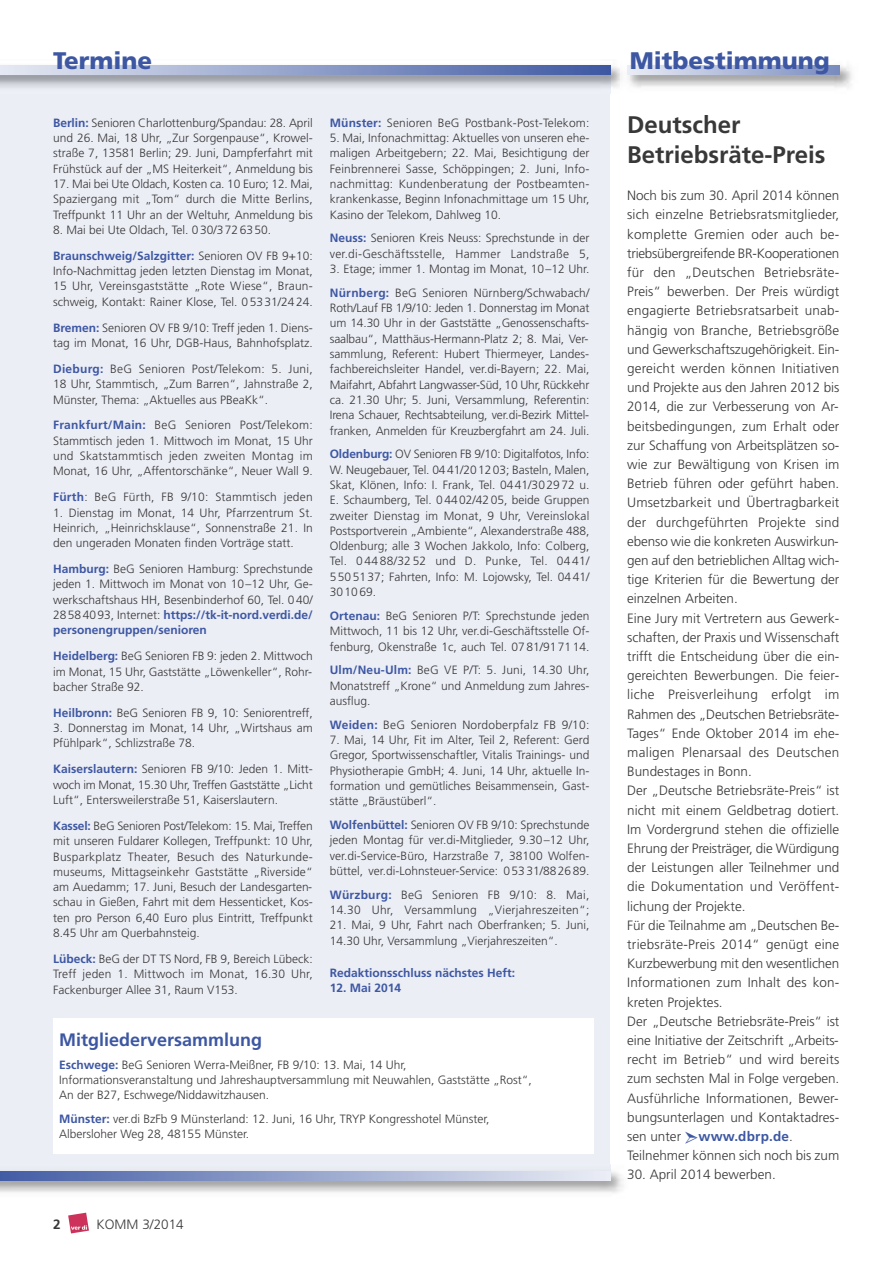
<style>
.page{position:relative;width:893px;height:1263px;background:#fff}
.page>*{position:absolute;margin:0;border:0;box-sizing:border-box;transform-origin:0 0}
.t1{font:700 24px/30px "Frutiger";color:#393839}
.t2{font:900 24px "Frutiger";color:#3d57a2}
.t3{font:700 18px "Frutiger";color:#3d57a2}
.t4{font:300 13.5px/19.2px "Frutiger";color:#393839}
.t5{font:700 13.5px "Frutiger";color:#393839}
.t6{font:300 12px/15.3px "Frutiger";color:#393839;text-align:justify}
.t7{font:300 12px/15.3px "Frutiger";letter-spacing:.02em;color:#393839}
.t8{font:700 12px "Frutiger";color:#3d57a2}
.s1{font-weight:700;color:#3d57a2}
.s2{color:#3d57a2}
</style>
<div class="page">
<svg style="left:68px;top:1213px;width:21px;height:20px"></svg>
<div style="left:0;top:72px;width:610px;height:1102px;background:#eceef6"></div>
<img style="left:0;top:65px;width:852px;height:29px">
<img style="left:0;top:74px;width:610px;height:20px">
<svg style="left:0;top:66px;width:610px;height:8px;background:#91a0ca"></svg>
<img style="left:0;top:1165px;width:623px;height:28px">
<img style="left:0;top:1165px;width:610px;height:6px">
<svg style="left:0;top:1171px;width:610px;height:9px;background:#96a4cc"></svg>
<svg style="left:627px;top:66px;width:213px;height:8px;background:#b1bbd9"></svg>
<div style="left:53px;top:1019px;width:540px;height:135px;background:#fff"></div>
<h1 class="t2" style="left:53px;top:51px;width:100px">Termine</h1>
<h1 class="t2" style="left:630px;top:51px;width:202px">Mitbestimmung</h1>
<p class="t6" style="left:53px;top:116px;width:261px"><span class="s1">Berlin:</span> Senioren Charlottenburg/Spandau: 28. April und 26. Mai, 18 Uhr, „Zur Sorgenpause“, Krowel&shy;straße 7, 13581 Berlin; 29. Juni, Dampferfahrt mit Frühstück auf der „MS Heiterkeit“, Anmeldung bis</p>
<p class="t6" style="left:53px;top:177px;width:261px">17. Mai bei Ute Oldach, Kosten ca. 10 Euro; 12. Mai, Spaziergang mit „Tom“ durch die Mitte Berlins, Treffpunkt 11 Uhr an der Weltuhr, Anmeldung bis</p>
<p class="t6" style="left:53px;top:218px;width:261px;line-height:26px">8. Mai bei Ute Oldach, Tel. 030/3726350.<br><span class="s1">Braunschweig/Salzgitter:</span> Senioren OV FB 9+10:</p>
<p class="t6" style="left:53px;top:264px;width:261px">Info-Nachmittag jeden letzten Dienstag im Monat, 15 Uhr, Vereinsgaststätte „Rote Wiese“, Braun&shy;schweig, Kontakt: Rainer Klose, Tel. 05331/2424.</p>
<p class="t6" style="left:53px;top:321px;width:261px"><span class="s1">Bremen:</span> Senioren OV FB 9/10: Treff jeden 1. Diens&shy;tag im Monat, 16 Uhr, DGB-Haus, Bahnhofsplatz.</p>
<p class="t6" style="left:53px;top:362px;width:261px"><span class="s1">Dieburg:</span> BeG Senioren Post/Telekom: 5. Juni, 18 Uhr, Stammtisch, „Zum Barren“, Jahnstraße 2, Münster, Thema: „Aktuelles aus PBeaKk“.</p>
<p class="t6" style="left:53px;top:419px;width:261px"><span class="s1">Frankfurt/Main:</span> BeG Senioren Post/Telekom:<br>Stammtisch jeden 1. Mittwoch im Monat, 15 Uhr und Skatstammtisch jeden zweiten Montag im Monat, 16 Uhr, „Affentorschänke“, Neuer Wall 9.</p>
<p class="t7" style="left:53px;top:490px;width:261px"><span class="s1">Fürth</span>: BeG Fürth, FB 9/10: Stammtisch jeden</p>
<p class="t6" style="left:53px;top:506px;width:261px">1. Dienstag im Monat, 14 Uhr, Pfarrzentrum St.<br>Heinrich, „Heinrichsklause“, Sonnenstraße 21. In den ungeraden Monaten finden Vorträge statt.</p>
<p class="t6" style="left:53px;top:562px;width:261px"><span class="s1">Hamburg:</span> BeG Senioren Hamburg: Sprechstunde jeden 1. Mittwoch im Monat von 10–12 Uhr, Ge&shy;werkschaftshaus HH, Besenbinderhof 60, Tel. 040/ 28584093, Internet: <span class="s1">https://tk-it-nord.verdi.de/ personengruppen/senioren</span></p>
<p class="t6" style="left:53px;top:649px;width:261px"><span class="s1">Heidelberg:</span> BeG Senioren FB 9: jeden 2. Mittwoch im Monat, 15 Uhr, Gaststätte „Löwenkeller“, Rohr&shy;bacher Straße 92.</p>
<p class="t6" style="left:53px;top:706px;width:261px"><span class="s1">Heilbronn:</span> BeG Senioren FB 9, 10: Seniorentreff,</p>
<p class="t6" style="left:53px;top:721px;width:261px">3. Donnerstag im Monat, 14 Uhr, „Wirtshaus am<br>Pfühlpark“, Schlizstraße 78.</p>
<p class="t6" style="left:53px;top:762px;width:261px"><span class="s1">Kaiserslautern:</span> Senioren FB 9/10: Jeden 1. Mitt&shy;woch im Monat, 15.30 Uhr, Treffen Gaststätte „Licht Luft“, Entersweilerstraße 51, Kaiserslautern.</p>
<p class="t6" style="left:53px;top:819px;width:261px"><span class="s1">Kassel:</span> BeG Senioren Post/Telekom: 15. Mai, Treffen mit unseren Fuldarer Kollegen, Treffpunkt: 10 Uhr, Busparkplatz Theater, Besuch des Naturkunde&shy;museums, Mittagseinkehr Gaststätte „Riverside“ am Auedamm; 17. Juni, Besuch der Landesgarten&shy;schau in Gießen, Fahrt mit dem Hessenticket, Kos&shy;ten pro Person 6,40 Euro plus Eintritt, Treffpunkt 8.45 Uhr am Querbahnsteig.</p>
<p class="t6" style="left:53px;top:952px;width:261px"><span class="s1">Lübeck:</span> BeG der DT TS Nord, FB 9, Bereich Lübeck:<br>Treff jeden 1. Mittwoch im Monat, 16.30 Uhr, Fackenburger Allee 31, Raum V153.</p>
<p class="t6" style="left:330px;top:116px;width:261px"><span class="s1">Münster:</span> Senioren BeG Postbank-Post-Telekom:</p>
<p class="t6" style="left:330px;top:131px;width:261px">5. Mai, Infonachmittag: Aktuelles von unseren ehe&shy;maligen Arbeitgebern; 22. Mai, Besichtigung der Feinbrennerei Sasse, Schöppingen; 2. Juni, Info&shy;nachmittag: Kundenberatung der Postbeamten&shy;krankenkasse, Beginn Infonachmittage um 15 Uhr, Kasino der Telekom, Dahlweg 10.</p>
<p class="t7" style="left:330px;top:232px;width:261px"><span class="s1">Neuss:</span> Senioren Kreis Neuss: Sprechstunde in der ver.di-Geschäftsstelle, Hammer Landstraße 5,</p>
<p class="t6" style="left:330px;top:258px;width:261px;line-height:23.9px">3. Etage; immer 1. Montag im Monat, 10–12 Uhr.<br><span class="s1">Nürnberg:</span> BeG Senioren Nürnberg/Schwabach/</p>
<p class="t6" style="left:330px;top:301px;width:261px">Roth/Lauf FB 1/9/10: Jeden 1. Donnerstag im Monat um 14.30 Uhr in der Gaststätte „Genossenschafts&shy;saalbau“, Matthäus-Hermann-Platz 2; 8. Mai, Ver&shy;sammlung, Referent: Hubert Thiermeyer, Landes&shy;fachbereichsleiter Handel, ver.di-Bayern; 22. Mai, Maifahrt, Abfahrt Langwasser-Süd, 10 Uhr, Rückkehr ca. 21.30 Uhr; 5. Juni, Versammlung, Referentin:<br>Irena Schauer, Rechtsabteilung, ver.di-Bezirk Mittel&shy;franken, Anmelden für Kreuzbergfahrt am 24. Juli.</p>
<p class="t6" style="left:330px;top:447px;width:261px"><span class="s1">Oldenburg:</span> OV Senioren FB 9/10: Digitalfotos, Info:<br>W. Neugebauer, Tel. 0441/201203; Basteln, Malen, Skat, Klönen, Info: I. Frank, Tel. 0441/302972 u.<br>E. Schaumberg, Tel. 04402/4205, beide Gruppen zweiter Dienstag im Monat, 9 Uhr, Vereinslokal Postsportverein „Ambiente“, Alexanderstraße 488, Oldenburg; alle 3 Wochen Jakkolo, Info: Colberg, Tel. 0 44 88/32 52 und D. Punke, Tel. 04 41/ 5505137; Fahrten, Info: M. Lojowsky, Tel. 0441/ 301069.</p>
<p class="t6" style="left:330px;top:609px;width:261px"><span class="s1">Ortenau:</span> BeG Senioren P/T: Sprechstunde jeden Mittwoch, 11 bis 12 Uhr, ver.di-Geschäftsstelle Of&shy;fenburg, Okenstraße 1c, auch Tel. 0781/917114.</p>
<p class="t6" style="left:330px;top:663px;width:261px"><span class="s1">Ulm/Neu-Ulm:</span> BeG VE P/T: 5. Juni, 14.30 Uhr, Monatstreff „Krone“ und Anmeldung zum Jahres&shy;ausflug.</p>
<p class="t7" style="left:330px;top:718px;width:261px"><span class="s1">Weiden:</span> BeG Senioren Nordoberpfalz FB 9/10:</p>
<p class="t6" style="left:330px;top:733px;width:261px">7. Mai, 14 Uhr, Fit im Alter, Teil 2, Referent: Gerd Gregor, Sportwissenschaftler, Vitalis Trainings- und Physiotherapie GmbH; 4. Juni, 14 Uhr, aktuelle In&shy;formation und gemütliches Beisammensein, Gast&shy;stätte „Bräustüberl“.</p>
<p class="t6" style="left:330px;top:818px;width:261px"><span class="s1">Wolfenbüttel:</span> Senioren OV FB 9/10: Sprechstunde jeden Montag für ver.di-Mitglieder, 9.30–12 Uhr, ver.di-Service-Büro, Harzstraße 7, 38100 Wolfen&shy;büttel, ver.di-Lohnsteuer-Service: 05331/882689.</p>
<p class="t7" style="left:330px;top:888px;width:261px"><span class="s1">Würzburg:</span> BeG Senioren FB 9/10: 8. Mai,<br>14.30 Uhr, Versammlung „Vierjahreszeiten“;</p>
<p class="t6" style="left:330px;top:918px;width:261px">21. Mai, 9 Uhr, Fahrt nach Oberfranken; 5. Juni,<br>14.30 Uhr, Versammlung „Vierjahreszeiten“.</p>
<p class="t8" style="left:330px;top:968px;width:187px">Redaktionsschluss nächstes Heft:</p>
<p class="t8" style="left:330px;top:983px;width:73px">12. Mai 2014</p>
<h2 class="t3" style="left:59px;top:1032px;width:205px">Mitgliederversammlung</h2>
<p class="t6" style="left:59px;top:1058px;width:474px;text-align:left"><span class="s1">Eschwege:</span> BeG Senioren Werra-Meißner, FB 9/10: 13. Mai, 14 Uhr,<br>Informationsveranstaltung und Jahreshauptversammlung mit Neuwahlen, Gaststätte „Rost“,<br>An der B27, Eschwege/Niddawitzhausen.</p>
<p class="t6" style="left:59px;top:1112px;width:432px"><span class="s1">Münster:</span> ver.di BzFb 9 Münsterland: 12. Juni, 16 Uhr, TRYP Kongresshotel Münster,<br>Albersloher Weg 28, 48155 Münster.</p>
<p class="t5" style="left:53px;top:1219px;width:9px">2</p>
<p class="t4" style="left:97px;top:1216px;width:89px">KOMM 3/2014</p>
<h1 class="t1" style="left:627px;top:111px;width:200px">Deutscher<br>Betriebsräte-Preis</h1>
<p class="t4" style="left:627px;top:187px;width:214px">Noch bis zum 30. April 2014 können sich einzelne Betriebsratsmitglieder, komplette Gremien oder auch be&shy;triebsübergreifende BR-Kooperationen für den „Deutschen Betriebsräte-Preis“ bewerben. Der Preis würdigt engagierte Betriebsratsarbeit unab&shy;hängig von Branche, Betriebsgröße und Gewerkschaftszugehörigkeit. Ein&shy;gereicht werden können Initiativen und Projekte aus den Jahren 2012 bis 2014, die zur Verbesserung von Ar&shy;beitsbedingungen, zum Erhalt oder zur Schaffung von Arbeitsplätzen so&shy;wie zur Bewältigung von Krisen im Betrieb führen oder geführt haben.<br>Umsetzbarkeit und Übertragbarkeit der durchgeführten Projekte sind ebenso wie die konkreten Auswirkun&shy;gen auf den betrieblichen Alltag wich&shy;tige Kriterien für die Bewertung der einzelnen Arbeiten.<br>Eine Jury mit Vertretern aus Gewerk&shy;schaften, der Praxis und Wissenschaft trifft die Entscheidung über die ein&shy;gereichten Bewerbungen. Die feier&shy;liche Preisverleihung erfolgt im Rahmen des „Deutschen Betriebsräte-Tages“ Ende Oktober 2014 im ehe&shy;maligen Plenarsaal des Deutschen Bundestages in Bonn.<br>Der „Deutsche Betriebsräte-Preis“ ist nicht mit einem Geldbetrag dotiert.<br>Im Vordergrund stehen die offizielle Ehrung der Preisträger, die Würdigung der Leistungen aller Teilnehmer und die Dokumentation und Veröffent&shy;lichung der Projekte.<br>Für die Teilnahme am „Deutschen Be&shy;triebsräte-Preis 2014“ genügt eine Kurzbewerbung mit den wesentlichen Informationen zum Inhalt des kon&shy;kreten Projektes.<br>Der „Deutsche Betriebsräte-Preis“ ist eine Initiative der Zeitschrift „Arbeits&shy;recht im Betrieb“ und wird bereits zum sechsten Mal in Folge vergeben.<br>Ausführliche Informationen, Bewer&shy;bungsunterlagen und Kontaktadres&shy;sen unter <span class="s2">➣</span><span class="s1">www.dbrp.de</span>.<br>Teilnehmer können sich noch bis zum</p>
<p class="t4" style="left:627px;top:1166px;width:150px">30. April 2014 bewerben.</p>
</div>
